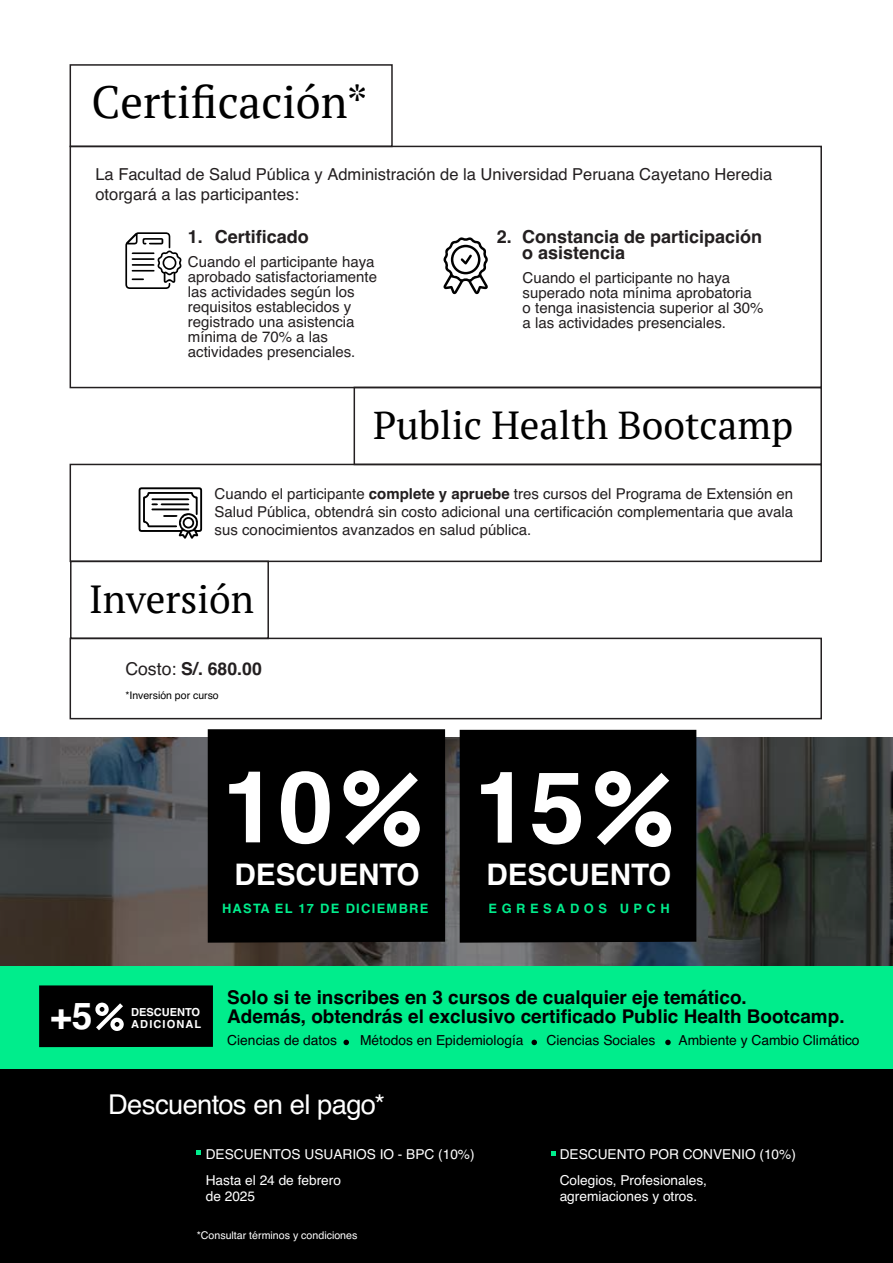
<style>
.page{position:relative;width:893px;height:1263px;background:#fff}
.page>*{position:absolute;margin:0;border:0;box-sizing:border-box;transform-origin:0 0}
.t1{font:700 99.75px "Helvetica";color:#fff}
.t2{font:700 99.6px "Helvetica";color:#fff}
.t3{font:45px "PT Serif";color:#000}
.t4{font:39px "PT Serif";color:#000}
.t5{font:700 37.2px "Helvetica";color:#fff}
.t6{font:700 29.7px "Helvetica";color:#fff}
.t7{font:700 29.55px "Helvetica";color:#fff}
.t8{font:27.3px "Helvetica";letter-spacing:-.025em;color:#fff}
.t9{font:700 18.9px/18.9px "Helvetica";color:#000}
.t10{font:700 18px/16.5px "Helvetica";color:#231f20}
.t11{font:700 17.7px "Helvetica";color:#231f20}
.t12{font:16.5px/19.8px "Helvetica";color:#231f20}
.t13{font:15px/15px "Helvetica";color:#231f20}
.t14{font:13.8px "Helvetica";color:#000}
.t15{font:13.65px/25.8px "Helvetica";color:#fff}
.t16{font:700 12.9px "Helvetica";letter-spacing:.1em;color:#00ed8c}
.t17{font:700 12.9px "Helvetica";letter-spacing:.35em;color:#00ed8c}
.t18{font:700 11.1px "Helvetica";color:#fff}
.t19{font:700 11.1px "Helvetica";letter-spacing:.1em;color:#fff}
.t20{font:10.65px "Helvetica";color:#fff}
.t21{font:10.5px "Helvetica";color:#000}
.s1{font-weight:700}
.s2{font-weight:400}
</style>
<div class="page">
<div style="left:70px;top:64px;width:323px;height:83px;border:2px solid #231f20"></div>
<div style="left:70px;top:146px;width:752px;height:242px;border:2px solid #231f20"></div>
<div style="left:70px;top:464px;width:752px;height:98px;border:2px solid #231f20"></div>
<div style="left:354px;top:387px;width:468px;height:78px;border:2px solid #231f20"></div>
<div style="left:70px;top:638px;width:752px;height:81px;border:2px solid #231f20"></div>
<div style="left:70px;top:561px;width:199px;height:78px;border:2px solid #231f20"></div>
<svg style="left:125px;top:232px;width:57px;height:57px"></svg>
<svg style="left:443px;top:237px;width:45px;height:57px"></svg>
<svg style="left:139px;top:487px;width:63px;height:52px"></svg>
<svg style="left:0;top:738px;width:893px;height:228px;background:#434443"></svg>
<div style="left:0;top:966px;width:893px;height:112px;background:#00ed8c"></div>
<div style="left:0;top:1069px;width:893px;height:194px;background:#000"></div>
<svg style="left:197px;top:1151px;width:4px;height:4px"></svg>
<svg style="left:551px;top:1151px;width:4px;height:5px"></svg>
<div style="left:208px;top:729px;width:237px;height:214px;background:#000"></div>
<svg style="left:341px;top:770px;width:79px;height:78px"></svg>
<svg style="left:345px;top:772px;width:73px;height:73px"></svg>
<div style="left:460px;top:730px;width:236px;height:213px;background:#000"></div>
<svg style="left:593px;top:771px;width:78px;height:77px"></svg>
<div style="left:39px;top:985px;width:174px;height:62px;background:#000"></div>
<svg style="left:95px;top:1002px;width:29px;height:29px"></svg>
<svg style="left:96px;top:1003px;width:27px;height:27px"></svg>
<svg style="left:343px;top:1040px;width:6px;height:5px"></svg>
<svg style="left:531px;top:1040px;width:6px;height:5px"></svg>
<svg style="left:665px;top:1040px;width:6px;height:5px"></svg>
<h3 class="t3" style="left:92px;top:73px;width:278px">Certificación*</h3>
<p class="t12" style="left:95px;top:165px;width:678px">La Facultad de Salud Pública y Administración de la Universidad Peruana Cayetano Heredia otorgará a las participantes:</p>
<p class="t10" style="left:188px;top:228px;width:123px">1. Certificado</p>
<p class="t13" style="left:188px;top:255px;width:191px">Cuando el participante haya aprobado satisfactoriamente las actividades según los requisitos establecidos y registrado una asistencia mínima de 70% a las actividades presenciales.</p>
<p class="t10" style="left:522px;top:228px;width:242px;text-indent:-25px">2. Constancia de participación o asistencia</p>
<p class="t13" style="left:523px;top:271px;width:242px">Cuando el participante no haya superado nota mínima aprobatoria o tenga inasistencia superior al 30% a las actividades presenciales.</p>
<h3 class="t4" style="left:373px;top:399px;width:422px">Public Health Bootcamp</h3>
<p class="t13" style="left:215px;top:485px;width:580px;line-height:18px;text-align:justify">Cuando el participante <span class="s1">complete y apruebe</span> tres cursos del Programa de Extensión en Salud Pública, obtendrá sin costo adicional una certificación complementaria que avala sus conocimientos avanzados en salud pública.</p>
<h3 class="t4" style="left:89px;top:573px;width:166px">Inversión</h3>
<p class="t11" style="left:125px;top:655px;width:138px"><span class="s2">Costo:</span> S/. 680.00</p>
<p class="t21" style="left:125px;top:687px;width:95px">*Inversión por curso</p>
<h1 class="t1" style="left:222px;top:727px;width:112px">10</h1>
<h3 class="t6" style="left:235px;top:850px;width:187px">DESCUENTO</h3>
<p class="t16" style="left:222px;top:898px;width:208px">HASTA EL 17 DE DICIEMBRE</p>
<h2 class="t2" style="left:474px;top:727px;width:112px">15</h2>
<h3 class="t7" style="left:486px;top:850px;width:186px">DESCUENTO</h3>
<p class="t17" style="left:489px;top:898px;width:183px">EGRESADOS UPCH</p>
<h3 class="t5" style="left:50px;top:986px;width:44px">+5</h3>
<p class="t18" style="left:131px;top:1003px;width:70px">DESCUENTO</p>
<p class="t19" style="left:131px;top:1015px;width:72px">ADICIONAL</p>
<p class="t9" style="left:227px;top:988px;width:619px">Solo si te inscribes en 3 cursos de cualquier eje temático.<br>Además, obtendrás el exclusivo certificado Public Health Bootcamp.</p>
<p class="t14" style="left:227px;top:1030px;width:111px">Ciencias de datos</p>
<p class="t14" style="left:360px;top:1030px;width:165px">Métodos en Epidemiología</p>
<p class="t14" style="left:547px;top:1030px;width:110px">Ciencias Sociales</p>
<p class="t14" style="left:679px;top:1030px;width:183px">Ambiente y Cambio Climático</p>
<h3 class="t8" style="left:108px;top:1083px;width:278px">Descuentos en el pago*</h3>
<p class="t15" style="left:206px;top:1141px;width:270px">DESCUENTOS USUARIOS IO - BPC (10%)<br>Hasta el 24 de febrero</p>
<p class="t15" style="left:206px;top:1183px;width:51px">de 2025</p>
<p class="t20" style="left:197px;top:1227px;width:162px">*Consultar términos y condiciones</p>
<p class="t15" style="left:560px;top:1141px;width:238px">DESCUENTO POR CONVENIO (10%)<br>Colegios, Profesionales,</p>
<p class="t15" style="left:560px;top:1184px;width:139px">agremiaciones y otros.</p>
</div>
